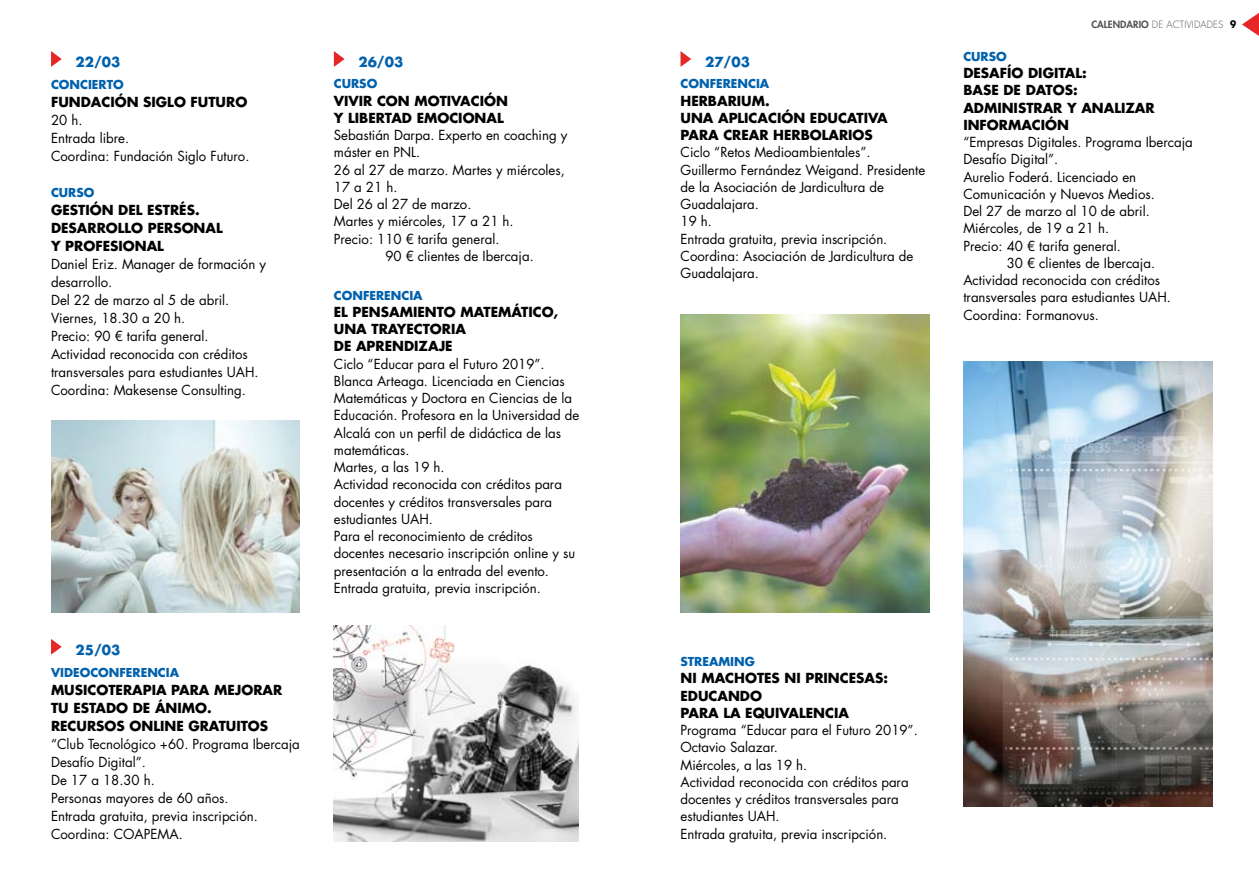
<style>
.page{position:relative;width:1259px;height:893px;background:#fff}
.page>*{position:absolute;margin:0;border:0;box-sizing:border-box;transform-origin:0 0}
.t1{font:13.5px/17.2px "Futura Std";color:#000}
.t2{font:700 13.5px/17.2px "Futura Std";color:#000}
.t3{font:700 13.5px "Futura Std";color:#0061ad}
.t4{font:700 12px "Futura Std";color:#0061ad}
.t5{font:300 9.75px "Futura Std";letter-spacing:.005em;color:#525251}
.s1{font-weight:800}
.s2{font-weight:700;font-size:10.05px;color:#000}
</style>
<div class="page">
<svg style="left:1242px;top:13px;width:17px;height:23px"></svg>
<svg style="left:51px;top:51px;width:11px;height:16px"></svg>
<svg style="left:51px;top:639px;width:11px;height:16px"></svg>
<svg style="left:334px;top:51px;width:10px;height:16px"></svg>
<svg style="left:680px;top:51px;width:11px;height:16px"></svg>
<img style="left:334px;top:625px;width:244px;height:217px">
<img style="left:680px;top:315px;width:249px;height:297px">
<img style="left:51px;top:421px;width:249px;height:191px">
<img style="left:963px;top:361px;width:249px;height:446px">
<p class="t3" style="left:76px;top:53px;width:46px">22/03</p>
<p class="t4" style="left:51px;top:77px;width:74px">CONCIERTO</p>
<p class="t2" style="left:51px;top:93px;width:198px">FUNDACIÓN SIGLO FUTURO</p>
<p class="t1" style="left:51px;top:111px;width:200px;line-height:18px">20 h.<br>Entrada libre.<br>Coordina: Fundación Siglo Futuro.</p>
<p class="t4" style="left:51px;top:185px;width:45px">CURSO</p>
<p class="t2" style="left:51px;top:201px;width:173px;line-height:18px">GESTIÓN DEL ESTRÉS.<br>DESARROLLO PERSONAL<br>Y PROFESIONAL</p>
<p class="t1" style="left:51px;top:255px;width:216px;line-height:18px">Daniel Eriz. Manager de formación y desarrollo.<br>Del 22 de marzo al 5 de abril.<br>Viernes, 18.30 a 20 h.<br>Precio: 90 € tarifa general.<br>Actividad reconocida con créditos transversales para estudiantes UAH.<br>Coordina: Makesense Consulting.</p>
<p class="t3" style="left:76px;top:641px;width:46px">25/03</p>
<p class="t4" style="left:51px;top:664px;width:130px">VIDEOCONFERENCIA</p>
<p class="t2" style="left:51px;top:681px;width:233px;line-height:18px">MUSICOTERAPIA PARA MEJORAR<br>TU ESTADO DE ÁNIMO.<br>RECURSOS ONLINE GRATUITOS</p>
<p class="t1" style="left:51px;top:735px;width:250px;line-height:18px">“Club Tecnológico +60. Programa Ibercaja<br>Desafío Digital”.<br>De 17 a 18.30 h.<br>Personas mayores de 60 años.<br>Entrada gratuita, previa inscripción.<br>Coordina: COAPEMA.</p>
<p class="t3" style="left:358px;top:53px;width:46px">26/03</p>
<p class="t4" style="left:334px;top:76px;width:45px">CURSO</p>
<p class="t2" style="left:334px;top:92px;width:176px">VIVIR CON MOTIVACIÓN<br>Y LIBERTAD EMOCIONAL</p>
<p class="t1" style="left:334px;top:127px;width:235px">Sebastián Darpa. Experto en coaching y</p>
<p class="t1" style="left:334px;top:144px;width:88px">máster en PNL.</p>
<p class="t1" style="left:334px;top:161px;width:232px">26 al 27 de marzo. Martes y miércoles,</p>
<p class="t1" style="left:334px;top:178px;width:65px">17 a 21 h.</p>
<p class="t1" style="left:334px;top:196px;width:139px">Del 26 al 27 de marzo.</p>
<p class="t1" style="left:334px;top:213px;width:181px">Martes y miércoles, 17 a 21 h.</p>
<p class="t1" style="left:334px;top:230px;width:167px">Precio: 110 € tarifa general.</p>
<p class="t1" style="left:385px;top:247px;width:150px">90 € clientes de Ibercaja.</p>
<p class="t4" style="left:334px;top:287px;width:90px">CONFERENCIA</p>
<p class="t2" style="left:334px;top:303px;width:226px">EL PENSAMIENTO MATEMÁTICO,<br>UNA TRAYECTORIA<br>DE APRENDIZAJE</p>
<p class="t1" style="left:334px;top:355px;width:247px">Ciclo “Educar para el Futuro 2019”.<br>Blanca Arteaga. Licenciada en Ciencias Matemáticas y Doctora en Ciencias de la Educación. Profesora en la Universidad de Alcalá con un perfil de didáctica de las matemáticas.<br>Martes, a las 19 h.<br>Actividad reconocida con créditos para docentes y créditos transversales para estudiantes UAH.<br>Para el reconocimiento de créditos docentes necesario inscripción online y su presentación a la entrada del evento.<br>Entrada gratuita, previa inscripción.</p>
<p class="t3" style="left:705px;top:53px;width:46px">27/03</p>
<p class="t4" style="left:680px;top:76px;width:90px">CONFERENCIA</p>
<p class="t2" style="left:680px;top:92px;width:209px">HERBARIUM.<br>UNA APLICACIÓN EDUCATIVA<br>PARA CREAR HERBOLARIOS</p>
<p class="t1" style="left:680px;top:144px;width:246px">Ciclo “Retos Medioambientales”.<br>Guillermo Fernández Weigand. Presidente de la Asociación de Jardicultura de<br>Guadalajara.<br>19 h.<br>Entrada gratuita, previa inscripción.<br>Coordina: Asociación de Jardicultura de<br>Guadalajara.</p>
<p class="t5" style="left:1091px;top:19px;width:146px"><span class="s1">CALENDARIO</span> DE ACTIVIDADES <span class="s2">9</span></p>
<p class="t4" style="left:963px;top:48px;width:45px">CURSO</p>
<p class="t2" style="left:963px;top:64px;width:193px">DESAFÍO DIGITAL:<br>BASE DE DATOS:<br>ADMINISTRAR Y ANALIZAR<br>INFORMACIÓN</p>
<p class="t1" style="left:963px;top:134px;width:231px">“Empresas Digitales. Programa Ibercaja</p>
<p class="t1" style="left:963px;top:151px;width:96px">Desafío Digital”.</p>
<p class="t1" style="left:963px;top:168px;width:174px">Aurelio Foderá. Licenciado en</p>
<p class="t1" style="left:963px;top:185px;width:193px">Comunicación y Nuevos Medios.</p>
<p class="t1" style="left:963px;top:203px;width:188px">Del 27 de marzo al 10 de abril.</p>
<p class="t1" style="left:963px;top:220px;width:147px">Miércoles, de 19 a 21 h.</p>
<p class="t1" style="left:963px;top:237px;width:159px">Precio: 40 € tarifa general.</p>
<p class="t1" style="left:1006px;top:255px;width:150px">30 € clientes de Ibercaja.</p>
<p class="t1" style="left:963px;top:272px;width:198px">Actividad reconocida con créditos</p>
<p class="t1" style="left:963px;top:289px;width:209px">transversales para estudiantes UAH.</p>
<p class="t1" style="left:963px;top:306px;width:137px">Coordina: Formanovus.</p>
<p class="t4" style="left:680px;top:654px;width:76px">STREAMING</p>
<p class="t2" style="left:680px;top:669px;width:209px">NI MACHOTES NI PRINCESAS:<br>EDUCANDO<br>PARA LA EQUIVALENCIA</p>
<p class="t1" style="left:680px;top:722px;width:239px">Programa “Educar para el Futuro 2019”.<br>Octavio Salazar.<br>Miércoles, a las 19 h.<br>Actividad reconocida con créditos para docentes y créditos transversales para estudiantes UAH.<br>Entrada gratuita, previa inscripción.</p>
</div>
